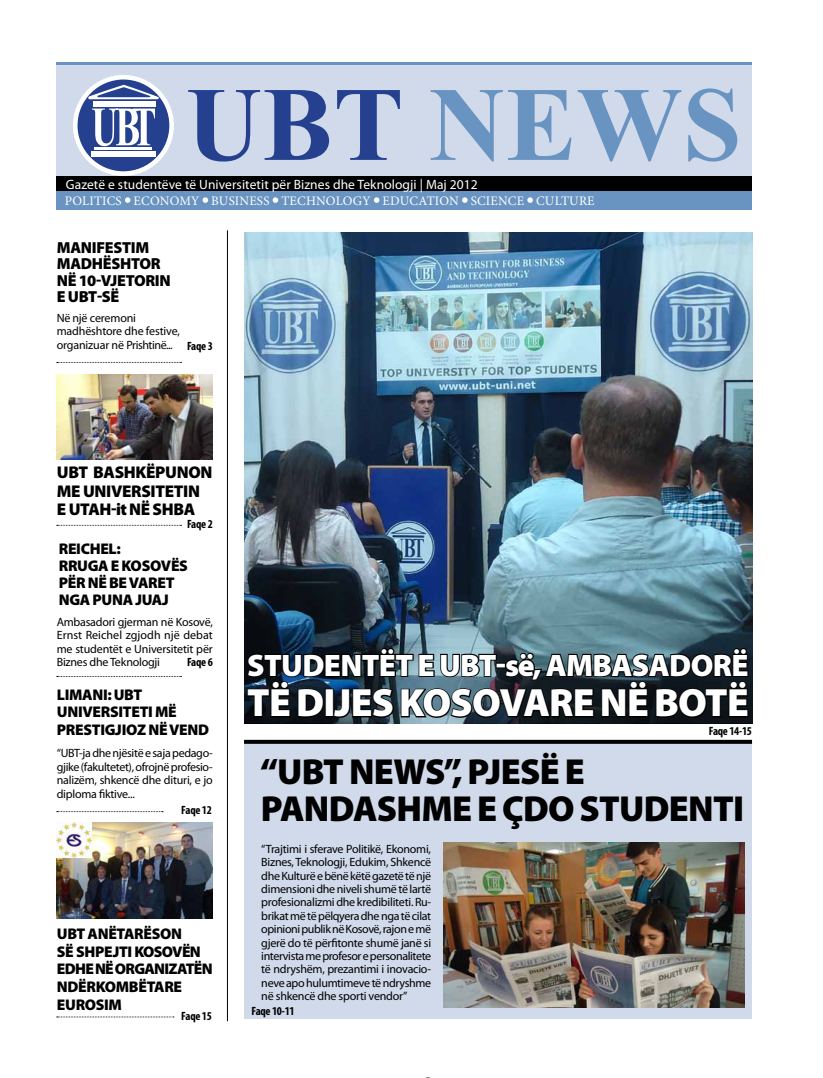
<style>
.page{position:relative;width:823px;height:1078px;background:#fff}
.page>*{position:absolute;margin:0;border:0;box-sizing:border-box;transform-origin:0 0}
.t1{font:700 105.4px "Times New Roman";letter-spacing:.005em;color:#6994c1}
.t2{font:900 39.6px "Myriad Pro";letter-spacing:-.02em;color:#fff}
.t3{font:900 36.3px/37.2px "Myriad Pro";letter-spacing:-.02em;color:#000}
.t4{font:900 31.2px "Myriad Pro";letter-spacing:-.02em;color:#fff}
.t5{font:900 17px/18.1px "Myriad Pro";letter-spacing:-.02em;color:#000}
.t6{font:900 16px/16.5px "Myriad Pro";letter-spacing:-.02em;color:#000}
.t7{font:900 15.5px/17.6px "Myriad Pro";letter-spacing:-.02em;color:#000}
.t8{font:13.5px "Myriad Pro";letter-spacing:.005em;color:#fff}
.t9{font:13px "Minion Pro";letter-spacing:.015em;color:#fff}
.t10{font:12px/13.4px "Myriad Pro";letter-spacing:-.02em;color:#000;text-align:justify}
.t11{font:700 condensed 12px "Myriad Pro";letter-spacing:-.02em;color:#000}
.s1{color:#24408e}
</style>
<div class="page">
<img style="left:244px;top:232px;width:507px;height:491px">
<div style="left:244px;top:740px;width:507px;height:278px;background:#d0daea"></div>
<div style="left:57px;top:65px;width:694px;height:144px;background:#d0daea"></div>
<div style="left:57px;top:176px;width:694px;height:15px;background:#000"></div>
<hr style="left:57px;top:62px;width:694px;height:3px;background:#6994c1">
<div style="left:57px;top:191px;width:694px;height:19px;background:#6994c1"></div>
<svg style="left:125px;top:197px;width:5px;height:6px"></svg>
<svg style="left:202px;top:197px;width:6px;height:6px"></svg>
<svg style="left:272px;top:197px;width:6px;height:6px"></svg>
<svg style="left:374px;top:197px;width:5px;height:6px"></svg>
<svg style="left:462px;top:197px;width:5px;height:6px"></svg>
<svg style="left:527px;top:197px;width:5px;height:6px"></svg>
<div style="left:73px;top:75px;width:101px;height:101px;background:#fff;border-radius:50%"></div>
<div style="left:77px;top:79px;width:92px;height:92px;background:#24408e;border-radius:50%"></div>
<div style="left:93px;top:102px;width:62px;height:5px;background:#fff"></div>
<hr style="left:95px;top:147px;width:57px;height:3px;background:#fff">
<div style="left:91px;top:151px;width:64px;height:5px;background:#fff"></div>
<svg style="left:88px;top:85px;width:71px;height:14px"></svg>
<svg style="left:92px;top:108px;width:63px;height:38px"></svg>
<svg style="left:246px;top:647px;width:503px;height:72px;background:#202e37"></svg>
<hr style="left:227px;top:230px;width:1px;height:790px;background:#000">
<svg style="left:244px;top:739px;width:507px;height:4px;background:#353535"></svg>
<svg style="left:57px;top:362px;width:124px;height:1px"></svg>
<svg style="left:57px;top:525px;width:124px;height:1px"></svg>
<svg style="left:57px;top:676px;width:124px;height:1px"></svg>
<svg style="left:57px;top:811px;width:106px;height:1px"></svg>
<svg style="left:57px;top:1016px;width:117px;height:1px"></svg>
<img style="left:443px;top:842px;width:300px;height:164px">
<img style="left:57px;top:375px;width:156px;height:84px">
<img style="left:57px;top:822px;width:156px;height:96px">
<img style="left:57px;top:822px;width:34px;height:35px">
<h1 class="t1" style="left:186px;top:52px;width:557px"><span class="s1">UBT</span> NEWS</h1>
<p class="t8" style="left:66px;top:176px;width:413px">Gazetë e studentëve të Universitetit për Biznes dhe Teknologji | Maj 2012</p>
<p class="t9" style="left:65px;top:192px;width:530px">POLITICS ECONOMY BUSINESS TECHNOLOGY EDUCATION SCIENCE CULTURE</p>
<h3 class="t6" style="left:57px;top:239px;width:115px">MANIFESTIM<br>MADHËSHTOR<br>NË 10-VJETORIN<br>E UBT-SË</h3>
<p class="t10" style="left:57px;top:311px;width:125px;text-align:left">Në një ceremoni madhështore dhe festive, organizuar në Prishtinë...</p>
<p class="t11" style="left:187px;top:338px;width:27px">Faqe 3</p>
<h3 class="t5" style="left:57px;top:463px;width:157px">UBT BASHKËPUNON<br>ME UNIVERSITETIN<br>E UTAH</h3>
<h3 class="t5" style="left:111px;top:500px;width:85px">-IT NË SHBA</h3>
<p class="t7" style="left:59px;top:540px;width:129px;line-height:17px">REICHEL:<br>RRUGA E KOSOVËS<br>PËR NË BE VARET<br>NGA PUNA JUAJ</p>
<p class="t10" style="left:57px;top:614px;width:157px">Ambasadori gjerman në Kosovë, Ernst Reichel zgjodh një debat me studentët e Universitetit për Biznes dhe Teknologji</p>
<p class="t11" style="left:187px;top:516px;width:27px">Faqe 2</p>
<p class="t11" style="left:187px;top:654px;width:27px">Faqe 6</p>
<p class="t7" style="left:57px;top:685px;width:154px">LIMANI: UBT<br>UNIVERSITETI MË<br>PRESTIGJIOZ NË VEND</p>
<p class="t10" style="left:57px;top:746px;width:157px">“UBT-ja dhe njësitë e saja pedago&shy;gjike (fakultetet), ofrojnë profesio&shy;nalizëm, shkencë dhe dituri, e jo diploma fiktive...</p>
<p class="t11" style="left:181px;top:802px;width:32px">Faqe 12</p>
<p class="t7" style="left:57px;top:925px;width:157px">UBT ANËTARËSON<br>SË SHPEJTI KOSOVËN<br>EDHE NË ORGANIZATËN<br>NDËRKOMBËTARE<br>EURO</p>
<p class="t7" style="left:96px;top:995px;width:18px">SIM</p>
<p class="t11" style="left:181px;top:1007px;width:32px">Faqe 15</p>
<h3 class="t4" style="left:247px;top:647px;width:502px">STUDENTËT E UBT-SË, AMBASADORË</h3>
<h2 class="t2" style="left:247px;top:680px;width:502px">TË DIJES KOSOVARE NË BOTË</h2>
<h3 class="t3" style="left:260px;top:753px;width:485px">“UBT NEWS”, PJESË E<br>PANDASHME E ÇDO STUDENTI</h3>
<p class="t11" style="left:708px;top:723px;width:45px">Faqe 14-15</p>
<p class="t10" style="left:261px;top:841px;width:171px">“Trajtimi i sferave Politikë, Ekonomi, Biznes, Teknologji, Edukim, Shkencë dhe Kulturë e bënë këtë gazetë të një dimensioni dhe niveli shumë të lartë profesionalizmi dhe kredibiliteti. Ru&shy;brikat më të pëlqyera dhe nga të cilat opinioni publik në Kosovë, rajon e më gjerë do të përfitonte shumë janë si intervista me profesor e personalitete të ndryshëm, prezantimi i inovacio&shy;neve apo hulumtimeve të ndryshme në shkencë dhe sporti vendor”</p>
<p class="t11" style="left:251px;top:1002px;width:45px">Faqe 10-11</p>
</div>
